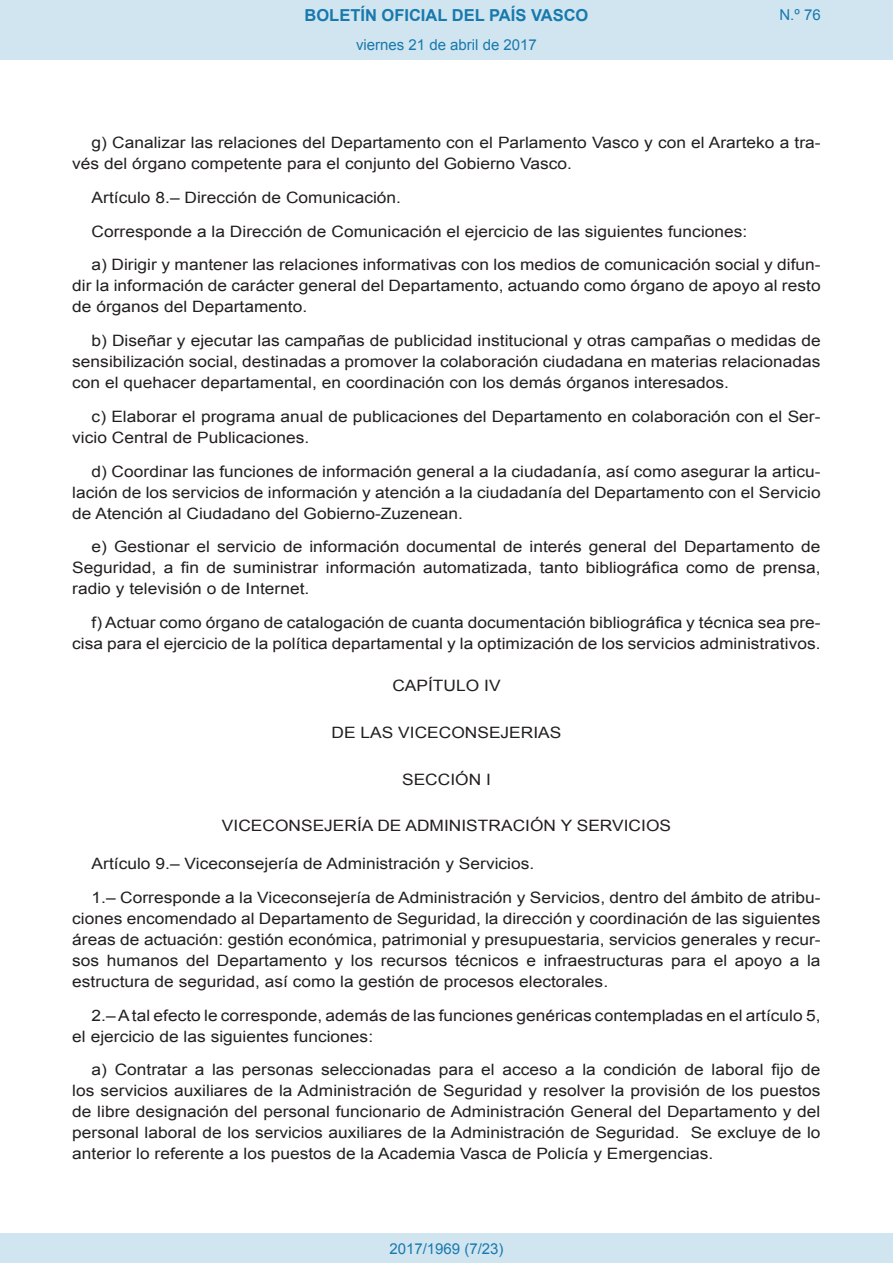
<style>
.page{position:relative;width:893px;height:1263px;background:#fff}
.page>*{position:absolute;margin:0;border:0;box-sizing:border-box;transform-origin:0 0}
.t1{font:700 16.5px "Arial";color:#1879ad}
.BOPVDetalle{font:15.6px/21px "Arial";color:#231f20;text-align:justify;scale:1.11 1}
.BOPVClave{font:15.6px "Arial";color:#231f20;scale:1.11 1}
.Paginacion_Centro{font:15px "Arial";color:#1879ad}
</style>
<div class="page">
<div style="left:0;top:0;width:893px;height:60px;background:#d0e5f0"></div>
<div style="left:0;top:1233px;width:893px;height:30px;background:#d0e5f0"></div>
<p class="t1" style="left:305px;top:4px;width:285px">BOLETÍN OFICIAL DEL PAÍS VASCO</p>
<p class="Paginacion_Centro" style="left:356px;top:35px;width:182px">viernes 21 de abril de 2017</p>
<p class="Paginacion_Centro" style="left:779px;top:5px;width:43px">N.º 76</p>
<p class="BOPVDetalle" style="left:72px;top:132px;width:676px;text-indent:19px">g) Canalizar las relaciones del Departamento con el Parlamento Vasco y con el Ararteko a tra&shy;vés del órgano competente para el conjunto del Gobierno Vasco.</p>
<p class="BOPVDetalle" style="left:92px;top:187px;width:280px">Artículo 8.– Dirección de Comunicación.</p>
<p class="BOPVDetalle" style="left:92px;top:221px;width:592px">Corresponde a la Dirección de Comunicación el ejercicio de las siguientes funciones:</p>
<p class="BOPVDetalle" style="left:72px;top:255px;width:676px;text-indent:19px">a) Dirigir y mantener las relaciones informativas con los medios de comunicación social y difun&shy;dir la información de carácter general del Departamento, actuando como órgano de apoyo al resto de órganos del Departamento.</p>
<p class="BOPVDetalle" style="left:72px;top:330px;width:676px;text-indent:19px">b) Diseñar y ejecutar las campañas de publicidad institucional y otras campañas o medidas de sensibilización social, destinadas a promover la colaboración ciudadana en materias relacionadas con el quehacer departamental, en coordinación con los demás órganos interesados.</p>
<p class="BOPVDetalle" style="left:72px;top:406px;width:676px;text-indent:19px">c) Elaborar el programa anual de publicaciones del Departamento en colaboración con el Ser&shy;vicio Central de Publicaciones.</p>
<p class="BOPVDetalle" style="left:72px;top:461px;width:676px;text-indent:19px">d) Coordinar las funciones de información general a la ciudadanía, así como asegurar la articu&shy;lación de los servicios de información y atención a la ciudadanía del Departamento con el Servicio de Atención al Ciudadano del Gobierno-Zuzenean.</p>
<p class="BOPVDetalle" style="left:72px;top:537px;width:676px;text-indent:19px">e) Gestionar el servicio de información documental de interés general del Departamento de Seguridad, a fin de suministrar información automatizada, tanto bibliográfica como de prensa, radio y televisión o de Internet.</p>
<p class="BOPVDetalle" style="left:72px;top:612px;width:676px;text-align:right">f) Actuar como órgano de catalogación de cuanta documentación bibliográfica y técnica sea pre&shy;cisa para el ejercicio de la política departamental y la optimización de los servicios administrativos.</p>
<p class="BOPVClave" style="left:392px;top:676px;width:99px">CAPÍTULO IV</p>
<p class="BOPVClave" style="left:332px;top:722px;width:209px">DE LAS VICECONSEJERIAS</p>
<p class="BOPVClave" style="left:402px;top:769px;width:82px">SECCIÓN I</p>
<p class="BOPVClave" style="left:222px;top:815px;width:406px">VICECONSEJERÍA DE ADMINISTRACIÓN Y SERVICIOS</p>
<p class="BOPVDetalle" style="left:92px;top:853px;width:400px">Artículo 9.– Viceconsejería de Administración y Servicios.</p>
<p class="BOPVDetalle" style="left:72px;top:887px;width:676px;text-indent:19px">1.– Corresponde a la Viceconsejería de Administración y Servicios, dentro del ámbito de atribu&shy;ciones encomendado al Departamento de Seguridad, la dirección y coordinación de las siguientes áreas de actuación: gestión económica, patrimonial y presupuestaria, servicios generales y recur&shy;sos humanos del Departamento y los recursos técnicos e infraestructuras para el apoyo a la estructura de seguridad, así como la gestión de procesos electorales.</p>
<p class="BOPVDetalle" style="left:72px;top:1005px;width:676px;text-indent:19px">2.– A tal efecto le corresponde, además de las funciones genéricas contempladas en el artículo 5, el ejercicio de las siguientes funciones:</p>
<p class="BOPVDetalle" style="left:72px;top:1059px;width:676px;text-indent:19px">a) Contratar a las personas seleccionadas para el acceso a la condición de laboral fijo de los servicios auxiliares de la Administración de Seguridad y resolver la provisión de los puestos de libre designación del personal funcionario de Administración General del Departamento y del personal laboral de los servicios auxiliares de la Administración de Seguridad. Se excluye de lo anterior lo referente a los puestos de la Academia Vasca de Policía y Emergencias.</p>
<p class="Paginacion_Centro" style="left:389px;top:1238px;width:116px">2017/1969 (7/23)</p>
</div>
